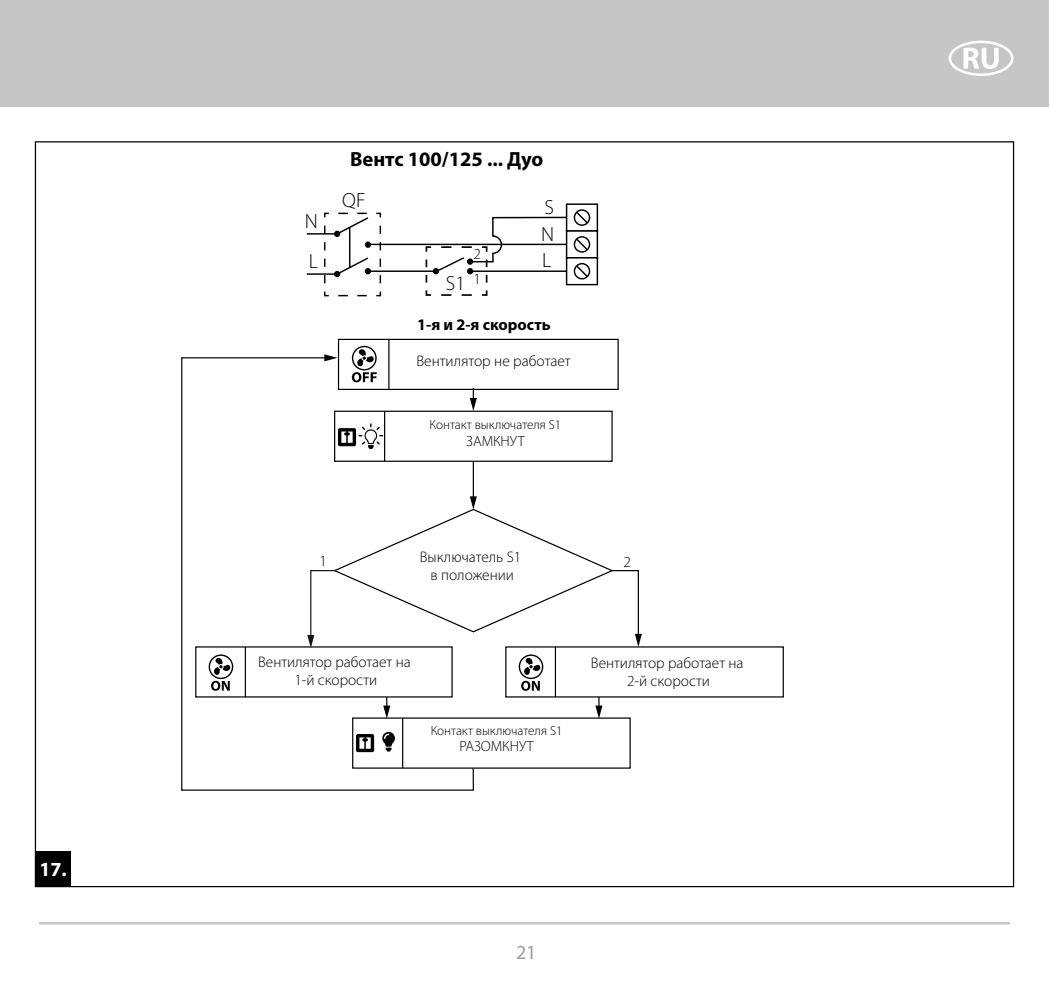
<style>
.page{position:relative;width:1049px;height:993px;background:#fff}
.page>*{position:absolute;margin:0;border:0;box-sizing:border-box;transform-origin:0 0}
.t1{font:700 20.5px "Myriad Pro";color:#000}
.t2{font:300 20.5px/27.2px "Myriad Pro";color:#000}
.t3{font:700 20px "Myriad Pro";color:#fff}
.t4{font:20px "Myriad Pro";color:#9d9d9c}
.t5{font:700 16.25px "Myriad Pro";color:#000}
.t6{font:300 15.25px/18.5px "Myriad Pro";color:#000;text-align:center}
.t7{font:300 14.75px "Myriad Pro";color:#000}
.t8{font:300 13.25px "Myriad Pro";color:#000}
</style>
<div class="page">
<div style="left:0;top:0;width:1049px;height:106px;background:#c6c6c6"></div>
<svg style="left:948px;top:41px;width:65px;height:35px"></svg>
<hr style="left:39px;top:921px;width:971px;height:3px;background:#c6c6c6">
<div style="left:334px;top:410px;width:279px;height:51px;border:1px solid #000"></div>
<svg style="left:181px;top:356px;width:293px;height:435px"></svg>
<svg style="left:324px;top:354px;width:13px;height:7px"></svg>
<div style="left:338px;top:338px;width:281px;height:52px;border:1px solid #000"></div>
<svg style="left:352px;top:346px;width:25px;height:36px"></svg>
<hr style="left:388px;top:339px;width:1px;height:50px;background:#000">
<svg style="left:209px;top:654px;width:24px;height:36px"></svg>
<hr style="left:245px;top:646px;width:1px;height:50px;background:#000">
<svg style="left:519px;top:654px;width:24px;height:36px"></svg>
<hr style="left:555px;top:646px;width:1px;height:50px;background:#000">
<svg style="left:307px;top:496px;width:335px;height:152px"></svg>
<svg style="left:595px;top:696px;width:7px;height:22px"></svg>
<svg style="left:383px;top:696px;width:7px;height:22px"></svg>
<svg style="left:470px;top:388px;width:7px;height:23px"></svg>
<div style="left:566px;top:203px;width:32px;height:29px;border:1px solid #000"></div>
<div style="left:574px;top:209px;width:16px;height:17px;border:1px solid #000;border-radius:50%"></div>
<svg style="left:574px;top:210px;width:15px;height:15px"></svg>
<div style="left:566px;top:230px;width:32px;height:28px;border:1px solid #000"></div>
<div style="left:574px;top:236px;width:16px;height:16px;border:1px solid #000;border-radius:50%"></div>
<svg style="left:574px;top:237px;width:15px;height:15px"></svg>
<div style="left:566px;top:257px;width:32px;height:28px;border:1px solid #000"></div>
<div style="left:574px;top:263px;width:16px;height:16px;border:1px solid #000;border-radius:50%"></div>
<svg style="left:574px;top:264px;width:15px;height:14px"></svg>
<hr style="left:307px;top:273px;width:30px;height:2px;background:#000">
<hr style="left:368px;top:270px;width:69px;height:2px;background:#000">
<hr style="left:307px;top:233px;width:30px;height:1px;background:#000">
<hr style="left:368px;top:243px;width:199px;height:2px;background:#000">
<svg style="left:425px;top:216px;width:143px;height:80px"></svg>
<svg style="left:323px;top:212px;width:59px;height:85px"></svg>
<hr style="left:349px;top:227px;width:1px;height:40px;background:#000">
<div style="left:35px;top:850px;width:36px;height:36px;background:#000"></div>
<h2 class="t3" style="left:39px;top:856px;width:29px">17.</h2>
<h1 class="t2" style="left:305px;top:201px;width:15px;line-height:40.2px">N<br>L</h1>
<h1 class="t1" style="left:350px;top:146px;width:195px">Вентс 100/125 ... Дуо</h1>
<h1 class="t2" style="left:342px;top:187px;width:25px">QF</h1>
<p class="t6" style="left:473px;top:245px;width:9px">2</p>
<h1 class="t2" style="left:446px;top:270px;width:37px">S1 <sup>1</sup></h1>
<h1 class="t2" style="left:541px;top:193px;width:15px">S<br>N</h1>
<h1 class="t2" style="left:542px;top:247px;width:11px">L</h1>
<p class="t5" style="left:417px;top:314px;width:135px">1-я и 2-я скорость</p>
<p class="t6" style="left:416px;top:352px;width:156px">Вентилятор не работает</p>
<p class="t8" style="left:429px;top:417px;width:133px">Контакт выключателя S1</p>
<p class="t7" style="left:466px;top:432px;width:60px">ЗАМКНУТ</p>
<p class="t6" style="left:420px;top:547px;width:103px">Выключатель S1 в положении</p>
<p class="t6" style="left:319px;top:551px;width:9px">1</p>
<p class="t6" style="left:623px;top:552px;width:9px">2</p>
<p class="t6" style="left:258px;top:652px;width:154px">Вентилятор работает на<br>1-й скорости</p>
<p class="t6" style="left:591px;top:653px;width:154px">Вентилятор работает на<br>2-й скорости</p>
<p class="t8" style="left:431px;top:722px;width:133px">Контакт выключателя S1</p>
<p class="t7" style="left:459px;top:737px;width:76px">РАЗОМКНУТ</p>
<h2 class="t4" style="left:516px;top:939px;width:22px">21</h2>
</div>
